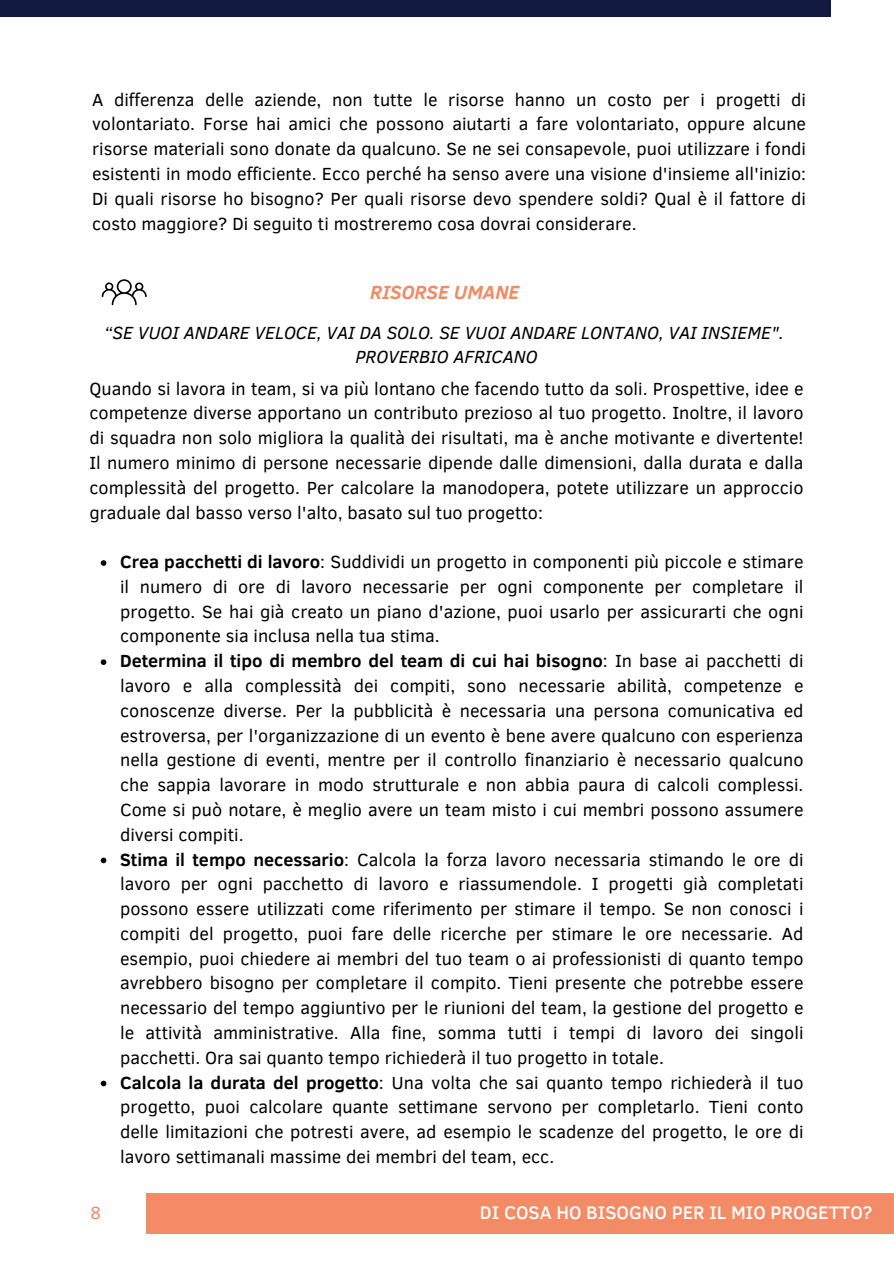
<style>
.page{position:relative;width:894px;height:1264px;background:#fff}
.page>*{position:absolute;margin:0;border:0;box-sizing:border-box;transform-origin:0 0}
.t1{font:italic 700 19.5px "Clear Sans";color:#f28b66}
.t2{font:500 18.6px "Clear Sans";color:#fff}
.t3{font:18px/24.8px "Clear Sans";color:#000;text-align:justify}
.t4{font:italic 18px/24.8px "Clear Sans";color:#000;text-align:center}
.t5{font:18px "Clear Sans";color:#f28b66}
.s1{font-weight:700}
</style>
<div class="page">
<div style="left:0;top:0;width:830px;height:17px;background:#121940"></div>
<div style="left:146px;top:1192px;width:747px;height:41px;background:#f28b66"></div>
<svg style="left:101px;top:560px;width:5px;height:6px"></svg>
<svg style="left:101px;top:659px;width:5px;height:6px"></svg>
<svg style="left:101px;top:857px;width:5px;height:6px"></svg>
<svg style="left:101px;top:1080px;width:5px;height:6px"></svg>
<svg style="left:102px;top:279px;width:45px;height:26px"></svg>
<p class="t3" style="left:92px;top:87px;width:715px">A differenza delle aziende, non tutte le risorse hanno un costo per i progetti di volontariato. Forse hai amici che possono aiutarti a fare volontariato, oppure alcune risorse materiali sono donate da qualcuno. Se ne sei consapevole, puoi utilizzare i fondi esistenti in modo efficiente. Ecco perché ha senso avere una visione d'insieme all'inizio:<br>Di quali risorse ho bisogno? Per quali risorse devo spendere soldi? Qual è il fattore di costo maggiore? Di seguito ti mostreremo cosa dovrai considerare.</p>
<p class="t1" style="left:370px;top:278px;width:151px">RISORSE UMANE</p>
<p class="t4" style="left:104px;top:319px;width:680px">“SE VUOI ANDARE VELOCE, VAI DA SOLO. SE VUOI ANDARE LONTANO, VAI INSIEME".<br>PROVERBIO AFRICANO</p>
<p class="t3" style="left:89px;top:376px;width:715px">Quando si lavora in team, si va più lontano che facendo tutto da soli. Prospettive, idee e competenze diverse apportano un contributo prezioso al tuo progetto. Inoltre, il lavoro di squadra non solo migliora la qualità dei risultati, ma è anche motivante e divertente!<br>Il numero minimo di persone necessarie dipende dalle dimensioni, dalla durata e dalla complessità del progetto. Per calcolare la manodopera, potete utilizzare un approccio graduale dal basso verso l'alto, basato sul tuo progetto:</p>
<p class="t5" style="left:90px;top:1200px;width:12px">8</p>
<p class="t3" style="left:120px;top:549px;width:684px;text-align:left"><span class="s1">Crea pacchetti di lavoro</span>: Suddividi un progetto in componenti più piccole e stimare il numero di ore di lavoro necessarie per ogni componente per completare il progetto. Se hai già creato un piano d'azione, puoi usarlo per assicurarti che ogni componente sia inclusa nella tua stima.<br><span class="s1">Determina il tipo di membro del team di cui hai bisogno</span>: In base ai pacchetti di lavoro e alla complessità dei compiti, sono necessarie abilità, competenze e conoscenze diverse. Per la pubblicità è necessaria una persona comunicativa ed estroversa, per l'organizzazione di un evento è bene avere qualcuno con esperienza nella gestione di eventi, mentre per il controllo finanziario è necessario qualcuno che sappia lavorare in modo strutturale e non abbia paura di calcoli complessi.<br>Come si può notare, è meglio avere un team misto i cui membri possono assumere diversi compiti.<br><span class="s1">Stima il tempo necessario</span>: Calcola la forza lavoro necessaria stimando le ore di lavoro per ogni pacchetto di lavoro e riassumendole. I progetti già completati possono essere utilizzati come riferimento per stimare il tempo. Se non conosci i compiti del progetto, puoi fare delle ricerche per stimare le ore necessarie. Ad esempio, puoi chiedere ai membri del tuo team o ai professionisti di quanto tempo avrebbero bisogno per completare il compito. Tieni presente che potrebbe essere necessario del tempo aggiuntivo per le riunioni del team, la gestione del progetto e le attività amministrative. Alla fine, somma tutti i tempi di lavoro dei singoli pacchetti. Ora sai quanto tempo richiederà il tuo progetto in totale.<br><span class="s1">Calcola la durata del progetto</span>: Una volta che sai quanto tempo richiederà il tuo progetto, puoi calcolare quante settimane servono per completarlo. Tieni conto delle limitazioni che potresti avere, ad esempio le scadenze del progetto, le ore di lavoro settimanali massime dei membri del team, ecc.</p>
<p class="t2" style="left:480px;top:1199px;width:394px">DI COSA HO BISOGNO PER IL MIO PROGETTO?</p>
</div>
